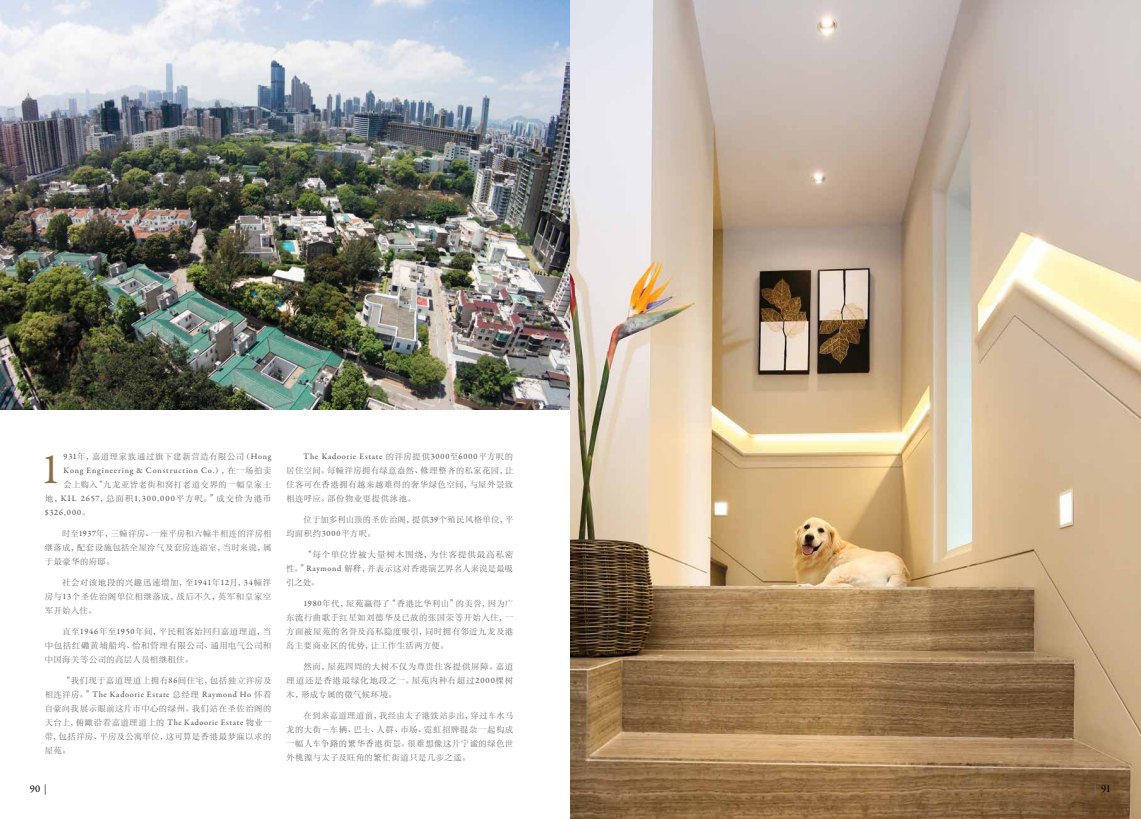
<style>
.page{position:relative;width:1141px;height:819px;background:#fff}
.page>*{position:absolute;margin:0;border:0;box-sizing:border-box;transform-origin:0 0}
.t1{font:43.4px "Garamond Premr Pro";color:#8c6f4b}
.t2{font:500 10.5px "Garamond Premr Pro";color:#000}
.t3{font:8.31px/14px "ST Song";letter-spacing:.065em;color:#4d4d4f;text-align:justify}
.t4{font:8.31px "Garamond Premr Pro";letter-spacing:.095em;color:#4d4d4f}
.t5{font:8.31px "Garamond Premr Pro";letter-spacing:.075em;color:#4d4d4f}
.t6{font:8.31px "ST Song";letter-spacing:.1em;color:#4d4d4f}
.s1{font-family:"Garamond Premr Pro"}
.s2{font-family:"ST Song"}
</style>
<div class="page">
<img style="left:0;top:0;width:570px;height:409px">
<img style="left:571px;top:0;width:570px;height:819px">
<h1 class="t1" style="left:40px;top:443px;width:23px">1</h1>
<p class="t6" style="left:64px;top:450px;width:209px"><span class="s1">931</span>年，嘉道理家族通过旗下建新营造有限公司（<span class="s1">Hong</span></p>
<p class="t4" style="left:64px;top:465px;width:209px">Kong Engineering &amp; Construction Co.<span class="s2">），在一场拍卖</span></p>
<p class="t3" style="left:45px;top:476px;width:228px;text-align:right">会上购入“九龙亚皆老街和窝打老道交界的一幅皇家土<br>地，<span class="s1">KIL 2657</span>，总面积<span class="s1">1,300,000</span>平方呎。”成交价为港币</p>
<p class="t4" style="left:45px;top:507px;width:47px">$326,000<span class="s2">。</span></p>
<p class="t3" style="left:45px;top:525px;width:228px;text-indent:17px">时至<span class="s1">1937</span>年，三幢洋房、一座平房和六幢半相连的洋房相继落成，配套设施包括全屋冷气及套房连浴室，当时来说，属于最豪华的府邸。</p>
<p class="t3" style="left:45px;top:574px;width:228px;text-indent:17px">社会对该地段的兴趣迅速增加，至<span class="s1">1941</span>年<span class="s1">12</span>月，<span class="s1">34</span>幢洋房与<span class="s1">13</span>个圣佐治阁单位相继落成，战后不久，英军和皇家空军开始入住。</p>
<p class="t3" style="left:45px;top:623px;width:228px;text-indent:17px">直至<span class="s1">1946</span>年至<span class="s1">1950</span>年间，平民租客始回归嘉道理道，当中包括红磡黄埔船坞、怡和管理有限公司、通用电气公司和中国海关等公司的高层人员相继租住。</p>
<p class="t3" style="left:62px;top:672px;width:211px">“我们现于嘉道理道上拥有<span class="s1">86</span>间住宅，包括独立洋房及</p>
<p class="t5" style="left:45px;top:689px;width:228px"><span class="s2">相连洋房。”</span>The Kadoorie Estate <span class="s2">总经理</span> Raymond Ho <span class="s2">怀着</span></p>
<p class="t3" style="left:45px;top:700px;width:228px">自豪向我展示眼前这片市中心的绿州。我们站在圣佐治阁的天台上，俯瞰沿着嘉道理道上的 <span class="s1">The Kadoorie Estate</span> 物业一带，包括洋房、平房及公寓单位，这可算是香港最梦寐以求的屋苑。</p>
<p class="t4" style="left:304px;top:451px;width:211px">The Kadoorie Estate <span class="s2">的洋房提供</span>3000<span class="s2">至</span>6000<span class="s2">平方呎的</span></p>
<p class="t3" style="left:286px;top:462px;width:228px">居住空间。每幢洋房拥有绿意盎然、修理整齐的私家花园，让住客可在香港拥有越来越难得的奢华绿色空间，与屋外景致相连呼应。部份物业更提供泳池。</p>
<p class="t3" style="left:286px;top:511px;width:228px;text-indent:17px">位于加多利山顶的圣佐治阁，提供<span class="s1">39</span>个殖民风格单位，平均面积约<span class="s1">3000</span>平方呎。</p>
<p class="t3" style="left:286px;top:546px;width:228px;text-indent:17px">“每个单位皆被大量树木围绕，为住客提供最高私密性。”<span class="s1">Raymond</span> 解释，并表示这对香港演艺界名人来说是最吸引之处。</p>
<p class="t3" style="left:286px;top:595px;width:228px;text-indent:17px"><span class="s1">1980</span>年代，屋苑赢得了“香港比华利山”的美誉，因为广东流行曲歌手红星如刘德华及已故的张国荣等开始入住，一方面被屋苑的名誉及高私隐度吸引，同时拥有邻近九龙及港岛主要商业区的优势，让工作生活两方便。</p>
<p class="t3" style="left:286px;top:658px;width:228px;text-indent:17px">然而，屋苑四周的大树不仅为尊贵住客提供屏障。嘉道理道还是香港最绿化地段之一。屋苑内种有超过<span class="s1">2000</span>棵树木，形成专属的微气候环境。</p>
<p class="t3" style="left:286px;top:707px;width:228px;text-indent:17px">在到来嘉道理道前，我经由太子港铁站步出，穿过车水马龙的大街－车辆、巴士、人群、市场、霓虹招牌混杂一起构成一幅人车争路的繁华香港街景。很难想像这片宁谧的绿色世外桃源与太子及旺角的繁忙街道只是几步之遥。</p>
<p class="t2" style="left:30px;top:782px;width:12px">90</p>
<p class="t2" style="left:1101px;top:782px;width:11px">91</p>
</div>
